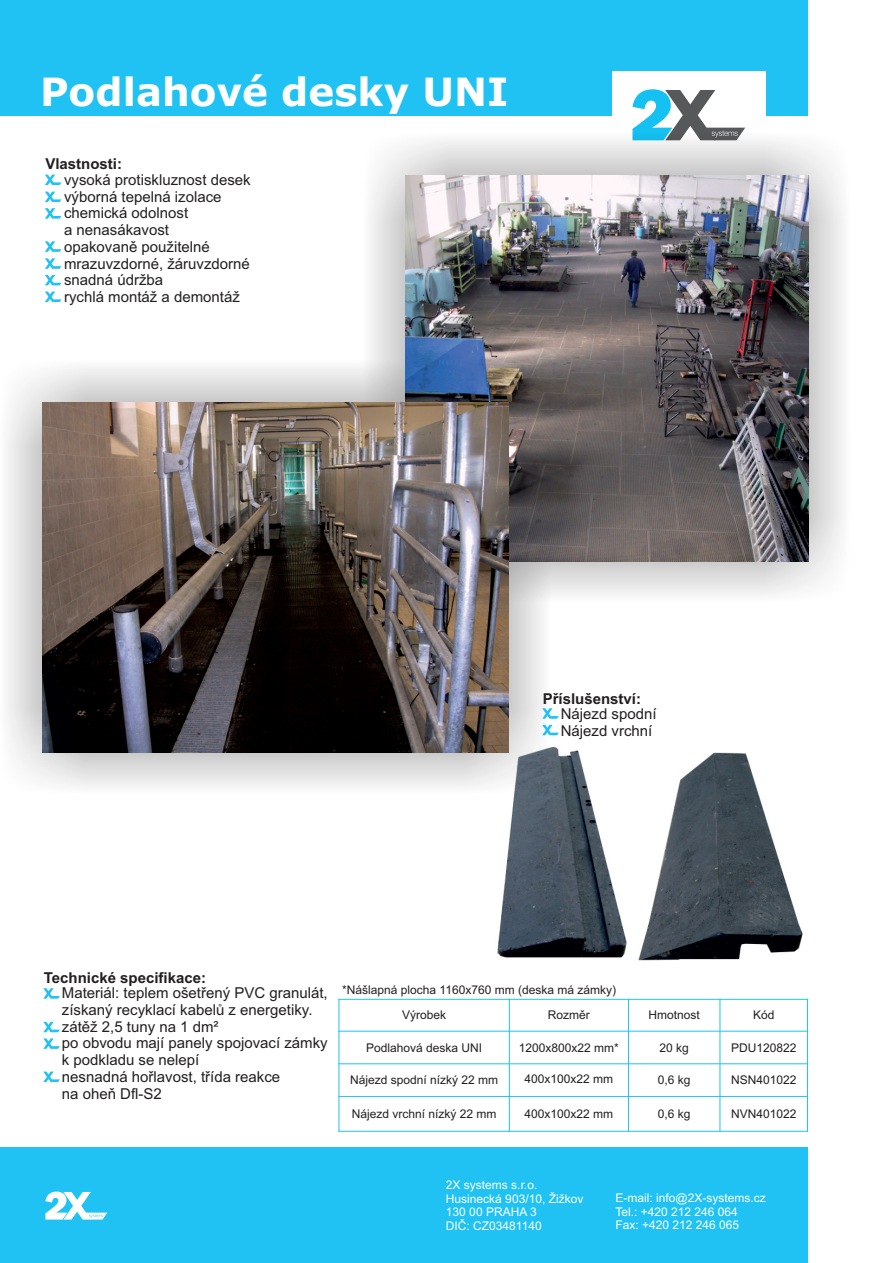
<style>
.page{position:relative;width:893px;height:1263px;background:#fff}
.page>*{position:absolute;margin:0;border:0;box-sizing:border-box;transform-origin:0 0}
.t1{font:700 39px "Verdana";color:#fff}
.t2{font:15px/16.8px "Arial";color:#231f20}
.t3{font:700 15px "Arial";color:#231f20}
.t4{font:12px "Arial";color:#231f20}
.t5{font:12px/13.4px "Arial";color:#fff}
</style>
<div class="page">
<div style="left:0;top:0;width:808px;height:115px;background:#1fc2f3"></div>
<div style="left:612px;top:72px;width:153px;height:85px;background:#fff"></div>
<svg style="left:632px;top:89px;width:113px;height:44px"></svg>
<div style="left:0;top:1147px;width:808px;height:115px;background:#1fc2f3"></div>
<svg style="left:45px;top:1191px;width:62px;height:28px"></svg>
<hr style="left:339px;top:999px;width:1px;height:133px;background:#1fc2f3">
<hr style="left:509px;top:999px;width:1px;height:133px;background:#1fc2f3">
<hr style="left:628px;top:999px;width:1px;height:133px;background:#1fc2f3">
<hr style="left:719px;top:999px;width:1px;height:133px;background:#1fc2f3">
<hr style="left:807px;top:999px;width:1px;height:133px;background:#1fc2f3">
<hr style="left:339px;top:1131px;width:469px;height:1px;background:#1fc2f3">
<hr style="left:339px;top:1096px;width:469px;height:1px;background:#1fc2f3">
<hr style="left:339px;top:1063px;width:469px;height:1px;background:#1fc2f3">
<hr style="left:339px;top:1031px;width:469px;height:1px;background:#1fc2f3">
<hr style="left:339px;top:999px;width:469px;height:1px;background:#1fc2f3">
<svg style="left:43px;top:988px;width:17px;height:11px"></svg>
<svg style="left:43px;top:1022px;width:17px;height:10px"></svg>
<svg style="left:43px;top:1038px;width:17px;height:11px"></svg>
<img style="left:497px;top:796px;width:130px;height:162px">
<div style="left:0;top:133px;width:851px;height:663px;background:#231f20;opacity:.49"></div>
<img style="left:405px;top:176px;width:403px;height:385px">
<img style="left:42px;top:403px;width:466px;height:349px">
<img style="left:635px;top:748px;width:168px;height:213px">
<svg style="left:542px;top:708px;width:17px;height:11px"></svg>
<svg style="left:542px;top:725px;width:17px;height:10px"></svg>
<svg style="left:43px;top:1071px;width:17px;height:11px"></svg>
<h1 class="t1" style="left:40px;top:76px;width:470px">Podlahové desky UNI</h1>
<p class="t3" style="left:45px;top:158px;width:78px">Vlastnosti:</p>
<p class="t2" style="left:64px;top:173px;width:188px">vysoká protiskluznost desek výborná tepelná izolace</p>
<p class="t2" style="left:64px;top:240px;width:147px">opakovaně použitelné</p>
<p class="t2" style="left:64px;top:273px;width:177px">snadná údržba<br>rychlá montáž a demontáž</p>
<p class="t2" style="left:64px;top:206px;width:126px">chemická odolnost a nenasákavost</p>
<p class="t2" style="left:64px;top:256px;width:187px">mrazuvzdorné, žáruvzdorné</p>
<p class="t3" style="left:543px;top:693px;width:100px">Příslušenství:</p>
<p class="t2" style="left:561px;top:707px;width:97px">Nájezd spodní<br>Nájezd vrchní</p>
<p class="t3" style="left:44px;top:972px;width:164px">Technické specifikace:</p>
<p class="t2" style="left:62px;top:986px;width:267px">Materiál: teplem ošetřený PVC granulát, získaný recyklací kabelů z energetiky. zátěž 2,5 tuny na 1 dm²<br>po obvodu mají panely spojovací zámky k podkladu se nelepí<br>nesnadná hořlavost, třída reakce<br>na oheň Dfl-S2</p>
<p class="t4" style="left:342px;top:985px;width:275px">*Nášlapná plocha 1160x760 mm (deska má zámky)</p>
<p class="t4" style="left:402px;top:1011px;width:46px">Výrobek</p>
<p class="t4" style="left:548px;top:1011px;width:44px">Rozměr</p>
<p class="t4" style="left:648px;top:1011px;width:53px">Hmotnost</p>
<p class="t4" style="left:753px;top:1011px;width:23px">Kód</p>
<p class="t4" style="left:366px;top:1043px;width:118px">Podlahová deska UNI</p>
<p class="t4" style="left:519px;top:1043px;width:102px">1200x800x22 mm*</p>
<p class="t4" style="left:659px;top:1043px;width:31px">20 kg</p>
<p class="t4" style="left:731px;top:1043px;width:67px">PDU120822</p>
<p class="t4" style="left:350px;top:1075px;width:150px">Nájezd spodní nízký 22 mm</p>
<p class="t4" style="left:524px;top:1074px;width:90px">400x100x22 mm</p>
<p class="t4" style="left:658px;top:1075px;width:34px">0,6 kg</p>
<p class="t4" style="left:731px;top:1075px;width:67px">NSN401022</p>
<p class="t4" style="left:352px;top:1109px;width:146px">Nájezd vrchní nízký 22 mm</p>
<p class="t4" style="left:524px;top:1109px;width:90px">400x100x22 mm</p>
<p class="t4" style="left:658px;top:1109px;width:34px">0,6 kg</p>
<p class="t4" style="left:731px;top:1109px;width:67px">NVN401022</p>
<p class="t5" style="left:446px;top:1179px;width:139px">2X systems s.r.o.<br>Husinecká 903/10, Žižkov<br>130 00 PRAHA 3<br>DIČ: CZ03481140</p>
<p class="t5" style="left:615px;top:1192px;width:152px">E-mail: info@2X-systems.cz<br>Tel.: +420 212 246 064<br>Fax: +420 212 246 065</p>
</div>
